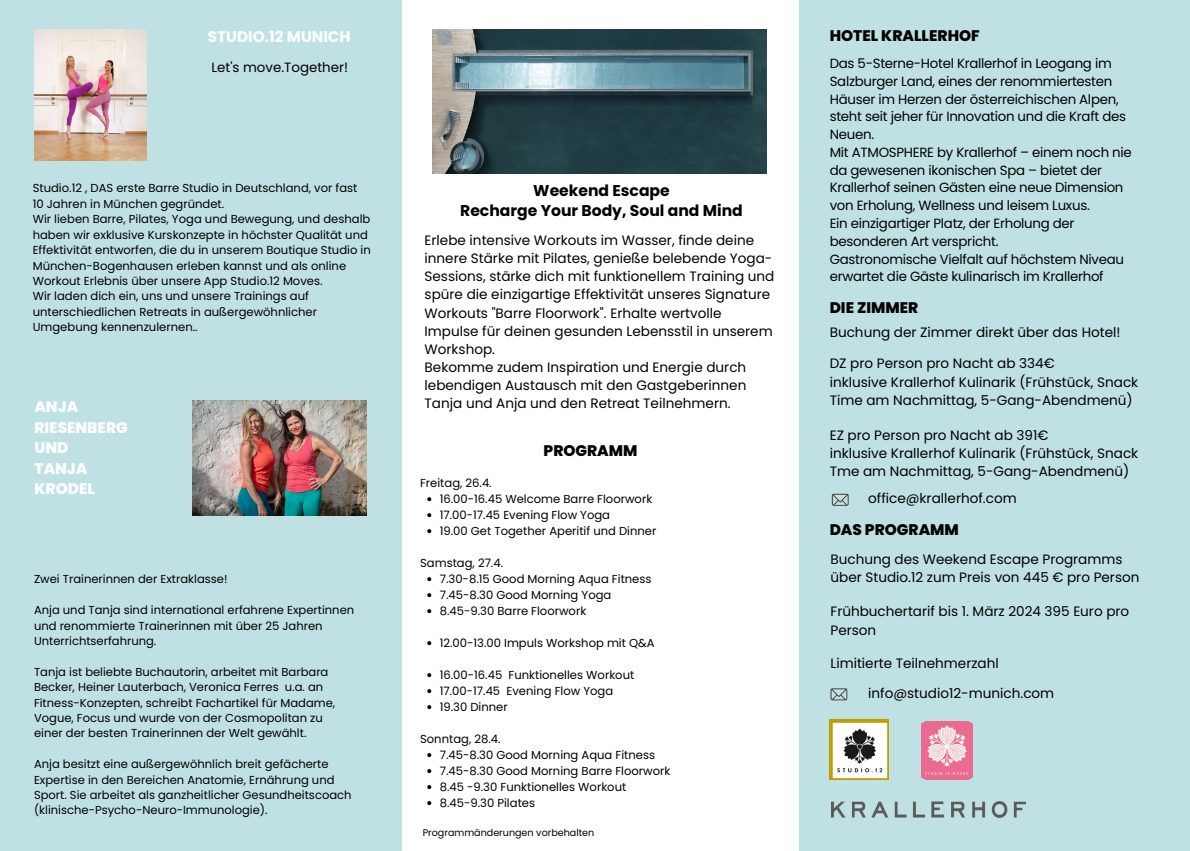
<style>
.page{position:relative;width:1190px;height:851px;background:#fff}
.page>*{position:absolute;margin:0;border:0;box-sizing:border-box;transform-origin:0 0}
.t1{font:700 15.6px "Poppins";color:#000}
.t2{font:800 15.4px "Poppins";color:#000}
.t3{font:800 15.4px/20.4px "Poppins";color:#fff}
.t4{font:700 15.4px "Poppins";color:#fff}
.t5{font:13.6px/18.2px "Poppins";color:#000}
.t6{font:13.4px/17.8px "Poppins";letter-spacing:-.02em;color:#000}
.t7{font:13.4px "Poppins";color:#000}
.t8{font:11.6px/15.4px "Poppins";color:#000}
.t9{font:9.6px "Poppins";color:#000}
</style>
<div class="page">
<div style="left:0;top:0;width:1190px;height:850px;background:#c0e1e4"></div>
<div style="left:402px;top:0;width:396px;height:850px;background:#fff"></div>
<svg style="left:830px;top:688px;width:17px;height:12px"></svg>
<svg style="left:832px;top:493px;width:16px;height:12px"></svg>
<img style="left:830px;top:719px;width:58px;height:60px">
<img style="left:921px;top:721px;width:51px;height:58px">
<img style="left:34px;top:30px;width:113px;height:130px">
<img style="left:192px;top:400px;width:174px;height:115px">
<img style="left:433px;top:29px;width:334px;height:144px">
<img style="left:832px;top:801px;width:193px;height:16px">
<svg style="left:427px;top:497px;width:4px;height:4px"></svg>
<svg style="left:427px;top:513px;width:4px;height:4px"></svg>
<svg style="left:427px;top:529px;width:4px;height:4px"></svg>
<svg style="left:427px;top:577px;width:4px;height:4px"></svg>
<svg style="left:427px;top:593px;width:4px;height:4px"></svg>
<svg style="left:427px;top:609px;width:4px;height:4px"></svg>
<svg style="left:427px;top:641px;width:4px;height:4px"></svg>
<svg style="left:427px;top:673px;width:4px;height:4px"></svg>
<svg style="left:427px;top:689px;width:4px;height:4px"></svg>
<svg style="left:427px;top:705px;width:4px;height:4px"></svg>
<svg style="left:427px;top:753px;width:4px;height:4px"></svg>
<svg style="left:427px;top:769px;width:4px;height:4px"></svg>
<svg style="left:427px;top:785px;width:4px;height:4px"></svg>
<svg style="left:427px;top:801px;width:4px;height:4px"></svg>
<p class="t4" style="left:208px;top:26px;width:144px">STUDIO.12 MUNICH</p>
<p class="t7" style="left:211px;top:58px;width:138px">Let's move.Together!</p>
<p class="t8" style="left:33px;top:180px;width:326px">Studio.12 , DAS erste Barre Studio in Deutschland, vor fast<br>10 Jahren in München gegründet.</p>
<p class="t8" style="left:33px;top:211px;width:340px">Wir lieben Barre, Pilates, Yoga und Bewegung, und deshalb haben wir exklusive Kurskonzepte in höchster Qualität und Effektivität entworfen, die du in unserem Boutique Studio in München-Bogenhausen erleben kannst und als online Workout Erlebnis über unsere App Studio.12 Moves.</p>
<p class="t8" style="left:33px;top:289px;width:286px">Wir laden dich ein, uns und unsere Trainings auf unterschiedlichen Retreats in außergewöhnlicher<br>Umgebung kennenzulernen..</p>
<p class="t3" style="left:34px;top:396px;width:95px">ANJA<br>RIESENBERG</p>
<p class="t3" style="left:34px;top:437px;width:35px">UND</p>
<p class="t3" style="left:34px;top:458px;width:55px">TANJA</p>
<p class="t3" style="left:34px;top:478px;width:62px">KRODEL</p>
<p class="t8" style="left:34px;top:571px;width:195px">Zwei Trainerinnen der Extraklasse!</p>
<p class="t8" style="left:34px;top:602px;width:322px">Anja und Tanja sind international erfahrene Expertinnen und renommierte Trainerinnen mit über 25 Jahren<br>Unterrichtserfahrung.</p>
<p class="t8" style="left:34px;top:664px;width:303px">Tanja ist beliebte Buchautorin, arbeitet mit Barbara Becker, Heiner Lauterbach, Veronica Ferres u.a. an Fitness-Konzepten, schreibt Fachartikel für Madame, Vogue, Focus und wurde von der Cosmopolitan zu</p>
<p class="t8" style="left:34px;top:725px;width:274px">einer der besten Trainerinnen der Welt gewählt.</p>
<p class="t8" style="left:34px;top:756px;width:319px">Anja besitzt eine außergewöhnlich breit gefächerte Expertise in den Bereichen Anatomie, Ernährung und Sport. Sie arbeitet als ganzheitlicher Gesundheitscoach (klinische-Psycho-Neuro-Immunologie).</p>
<p class="t1" style="left:533px;top:179px;width:138px">Weekend Escape</p>
<p class="t1" style="left:460px;top:200px;width:284px">Recharge Your Body, Soul and Mind</p>
<p class="t5" style="left:425px;top:231px;width:351px">Erlebe intensive Workouts im Wasser, finde deine innere Stärke mit Pilates, genieße belebende Yoga-Sessions, stärke dich mit funktionellem Training und spüre die einzigartige Effektivität unseres Signature Workouts "Barre Floorwork". Erhalte wertvolle Impulse für deinen gesunden Lebensstil in unserem Workshop.</p>
<p class="t5" style="left:425px;top:358px;width:323px;text-align:justify">Bekomme zudem Inspiration und Energie durch lebendigen Austausch mit den Gastgeberinnen Tanja und Anja und den Retreat Teilnehmern.</p>
<p class="t2" style="left:544px;top:439px;width:95px">PROGRAMM</p>
<p class="t8" style="left:420px;top:475px;width:73px">Freitag, 26.4.</p>
<p class="t8" style="left:440px;top:491px;width:214px">16.00-16.45 Welcome Barre Floorwork</p>
<p class="t8" style="left:440px;top:507px;width:172px">17.00-17.45 Evening Flow Yoga</p>
<p class="t8" style="left:440px;top:523px;width:218px">19.00 Get Together Aperitif und Dinner</p>
<p class="t8" style="left:420px;top:555px;width:85px">Samstag, 27.4.</p>
<p class="t8" style="left:440px;top:571px;width:213px">7.30-8.15 Good Morning Aqua Fitness</p>
<p class="t8" style="left:440px;top:587px;width:173px">7.45-8.30 Good Morning Yoga</p>
<p class="t8" style="left:440px;top:603px;width:148px">8.45-9.30 Barre Floorwork</p>
<p class="t8" style="left:440px;top:635px;width:216px">12.00-13.00 Impuls Workshop mit Q&amp;A</p>
<p class="t8" style="left:440px;top:667px;width:196px">16.00-16.45 Funktionelles Workout</p>
<p class="t8" style="left:440px;top:683px;width:175px">17.00-17.45 Evening Flow Yoga</p>
<p class="t8" style="left:440px;top:699px;width:70px">19.30 Dinner</p>
<p class="t8" style="left:420px;top:731px;width:82px">Sonntag, 28.4.</p>
<p class="t8" style="left:440px;top:747px;width:217px">7.45-8.30 Good Morning Aqua Fitness</p>
<p class="t8" style="left:440px;top:762px;width:232px">7.45-8.30 Good Morning Barre Floorwork</p>
<p class="t8" style="left:440px;top:778px;width:188px">8.45 -9.30 Funktionelles Workout</p>
<p class="t8" style="left:440px;top:794px;width:97px">8.45-9.30 Pilates</p>
<p class="t9" style="left:423px;top:826px;width:173px">Programmänderungen vorbehalten</p>
<p class="t2" style="left:830px;top:24px;width:152px">HOTEL KRALLERHOF</p>
<p class="t6" style="left:830px;top:54px;width:298px">Das 5-Sterne-Hotel Krallerhof in Leogang im Salzburger Land, eines der renommiertesten Häuser im Herzen der österreichischen Alpen, steht seit jeher für Innovation und die Kraft des Neuen.</p>
<p class="t6" style="left:830px;top:143px;width:304px">Mit ATMOSPHERE by Krallerhof – einem noch nie da gewesenen ikonischen Spa – bietet der Krallerhof seinen Gästen eine neue Dimension von Erholung, Wellness und leisem Luxus.</p>
<p class="t6" style="left:830px;top:214px;width:246px">Ein einzigartiger Platz, der Erholung der besonderen Art verspricht.</p>
<p class="t6" style="left:830px;top:250px;width:296px">Gastronomische Vielfalt auf höchstem Niveau erwartet die Gäste kulinarisch im Krallerhof</p>
<p class="t2" style="left:830px;top:297px;width:90px">DIE ZIMMER</p>
<p class="t5" style="left:830px;top:323px;width:292px">Buchung der Zimmer direkt über das Hotel!</p>
<p class="t5" style="left:830px;top:354px;width:227px">DZ pro Person pro Nacht ab 334€</p>
<p class="t5" style="left:830px;top:373px;width:310px">inklusive Krallerhof Kulinarik (Frühstück, Snack<br>Time am Nachmittag, 5-Gang-Abendmenü)</p>
<p class="t5" style="left:830px;top:426px;width:220px">EZ pro Person pro Nacht ab 391€</p>
<p class="t5" style="left:830px;top:444px;width:310px">inklusive Krallerhof Kulinarik (Frühstück, Snack<br>Tme am Nachmittag, 5-Gang-Abendmenü)</p>
<p class="t5" style="left:868px;top:489px;width:150px">office@krallerhof.com</p>
<p class="t2" style="left:830px;top:519px;width:131px">DAS PROGRAMM</p>
<p class="t5" style="left:830px;top:550px;width:310px">Buchung des Weekend Escape Programms über Studio.12 zum Preis von 445 € pro Person</p>
<p class="t5" style="left:830px;top:602px;width:300px">Frühbuchertarif bis 1. März 2024 395 Euro pro<br>Person</p>
<p class="t5" style="left:830px;top:654px;width:170px">Limitierte Teilnehmerzahl</p>
<p class="t5" style="left:868px;top:684px;width:188px">info@studio12-munich.com</p>
</div>
